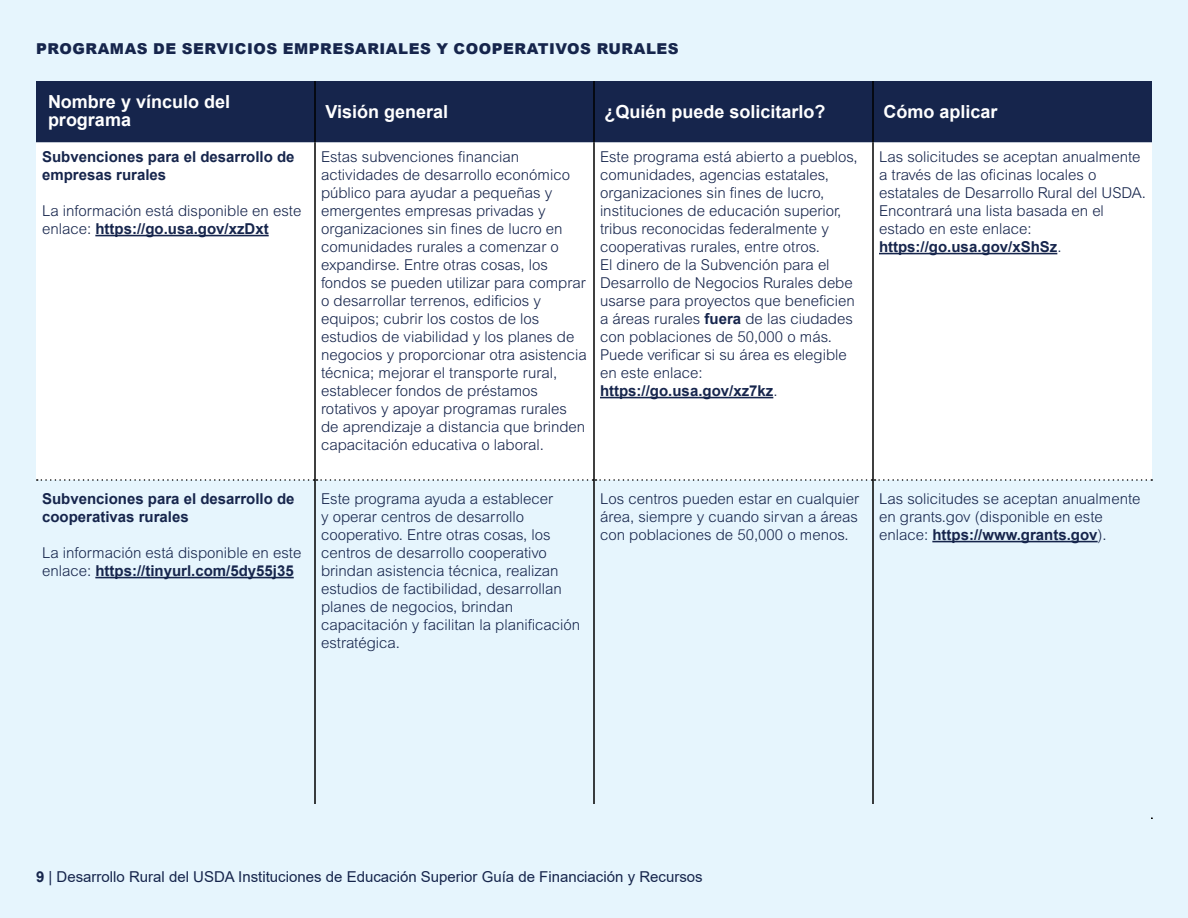
<style>
.page{position:relative;width:1188px;height:918px;background:#e6f5fd}
.page>*{position:absolute;margin:0;border:0;box-sizing:border-box;transform-origin:0 0}
.Table_Header{font:700 18px "Arial";color:#fff}
.Body{font:700 18px/18px "Arial";color:#fff}
.Body-2{font:300 15px/18px "Arial MT Pro";color:#16254c}
.Body-3{font:700 15px/18px "Arial";color:#16254c}
.t1{font:15px "Arial";color:#16254c}
.t2{font:900 15px "Arial";letter-spacing:.035em;color:#16254c}
.s1{font-family:"Arial";font-weight:700}
.s2{font-weight:700}
</style>
<div class="page">
<div style="left:36px;top:81px;width:1116px;height:61px;background:#16254c"></div>
<div style="left:36px;top:142px;width:1116px;height:338px;background:#fff"></div>
<hr style="left:314px;top:81px;width:2px;height:61px;background:#000">
<hr style="left:593px;top:81px;width:2px;height:61px;background:#000">
<hr style="left:872px;top:81px;width:2px;height:61px;background:#000">
<svg style="left:37px;top:479px;width:1115px;height:2px"></svg>
<hr style="left:314px;top:142px;width:2px;height:338px;background:#000">
<hr style="left:593px;top:142px;width:2px;height:338px;background:#000">
<hr style="left:872px;top:142px;width:2px;height:338px;background:#000">
<hr style="left:314px;top:480px;width:2px;height:338px;background:#000">
<hr style="left:593px;top:480px;width:2px;height:338px;background:#000">
<hr style="left:872px;top:480px;width:2px;height:338px;background:#000">
<hr style="left:95px;top:235px;width:174px;height:1px;background:#16254c">
<hr style="left:600px;top:397px;width:173px;height:1px;background:#16254c">
<hr style="left:879px;top:253px;width:178px;height:1px;background:#16254c">
<hr style="left:95px;top:577px;width:199px;height:1px;background:#16254c">
<hr style="left:932px;top:541px;width:166px;height:1px;background:#16254c">
<div style="left:26px;top:805px;width:1125px;height:16px;background:#e6f5fd"></div>
<p class="t2" style="left:36px;top:38px;width:644px">PROGRAMAS DE SERVICIOS EMPRESARIALES Y COOPERATIVOS RURALES</p>
<p class="Body" style="left:48px;top:93px;width:184px">Nombre y vínculo del programa</p>
<p class="Table_Header" style="left:326px;top:99px;width:124px">Visión general</p>
<p class="Table_Header" style="left:605px;top:99px;width:223px">¿Quién puede solicitarlo?</p>
<p class="Table_Header" style="left:884px;top:99px;width:116px">Cómo aplicar</p>
<p class="Body-3" style="left:42px;top:148px;width:254px">Subvenciones para el desarrollo de empresas rurales</p>
<p class="Body-2" style="left:42px;top:202px;width:261px">La información está disponible en este enlace: <span class="s1">https://go.usa.gov/xzDxt</span></p>
<p class="Body-2" style="left:321px;top:148px;width:267px">Estas subvenciones financian actividades de desarrollo económico público para ayudar a pequeñas y emergentes empresas privadas y organizaciones sin fines de lucro en comunidades rurales a comenzar o expandirse. Entre otras cosas, los fondos se pueden utilizar para comprar o desarrollar terrenos, edificios y equipos; cubrir los costos de los estudios de viabilidad y los planes de negocios y proporcionar otra asistencia técnica; mejorar el transporte rural, establecer fondos de préstamos rotativos y apoyar programas rurales de aprendizaje a distancia que brinden capacitación educativa o laboral.</p>
<p class="Body-2" style="left:600px;top:148px;width:259px">Este programa está abierto a pueblos, comunidades, agencias estatales, organizaciones sin fines de lucro, instituciones de educación superior, tribus reconocidas federalmente y cooperativas rurales, entre otros.<br>El dinero de la Subvención para el Desarrollo de Negocios Rurales debe usarse para proyectos que beneficien a áreas rurales <span class="s1">fuera</span> de las ciudades con poblaciones de 50,000 o más.<br>Puede verificar si su área es elegible en este enlace: <span class="s1">https://go.usa.gov/xz7kz</span>.</p>
<p class="Body-2" style="left:879px;top:148px;width:268px">Las solicitudes se aceptan anualmente a través de las oficinas locales o estatales de Desarrollo Rural del USDA.<br>Encontrará una lista basada en el estado en este enlace: <span class="s1">https://go.usa.gov/xShSz</span>.</p>
<p class="Body-3" style="left:42px;top:490px;width:254px">Subvenciones para el desarrollo de cooperativas rurales</p>
<p class="Body-2" style="left:42px;top:544px;width:261px">La información está disponible en este enlace: <span class="s1">https://tinyurl.com/5dy55j35</span></p>
<p class="Body-2" style="left:321px;top:490px;width:261px">Este programa ayuda a establecer<br>y operar centros de desarrollo cooperativo. Entre otras cosas, los centros de desarrollo cooperativo brindan asistencia técnica, realizan estudios de factibilidad, desarrollan planes de negocios, brindan capacitación y facilitan la planificación estratégica.</p>
<p class="Body-2" style="left:600px;top:490px;width:261px;text-align:justify">Los centros pueden estar en cualquier área, siempre y cuando sirvan a áreas con poblaciones de 50,000 o menos.</p>
<p class="Body-2" style="left:879px;top:490px;width:263px">Las solicitudes se aceptan anualmente en grants.gov (disponible en este enlace: <span class="s1">https://www.grants.gov</span>).</p>
<p class="t1" style="left:36px;top:866px;width:668px"><span class="s2">9</span> | Desarrollo Rural del USDA Instituciones de Educación Superior Guía de Financiación y Recursos</p>
</div>
